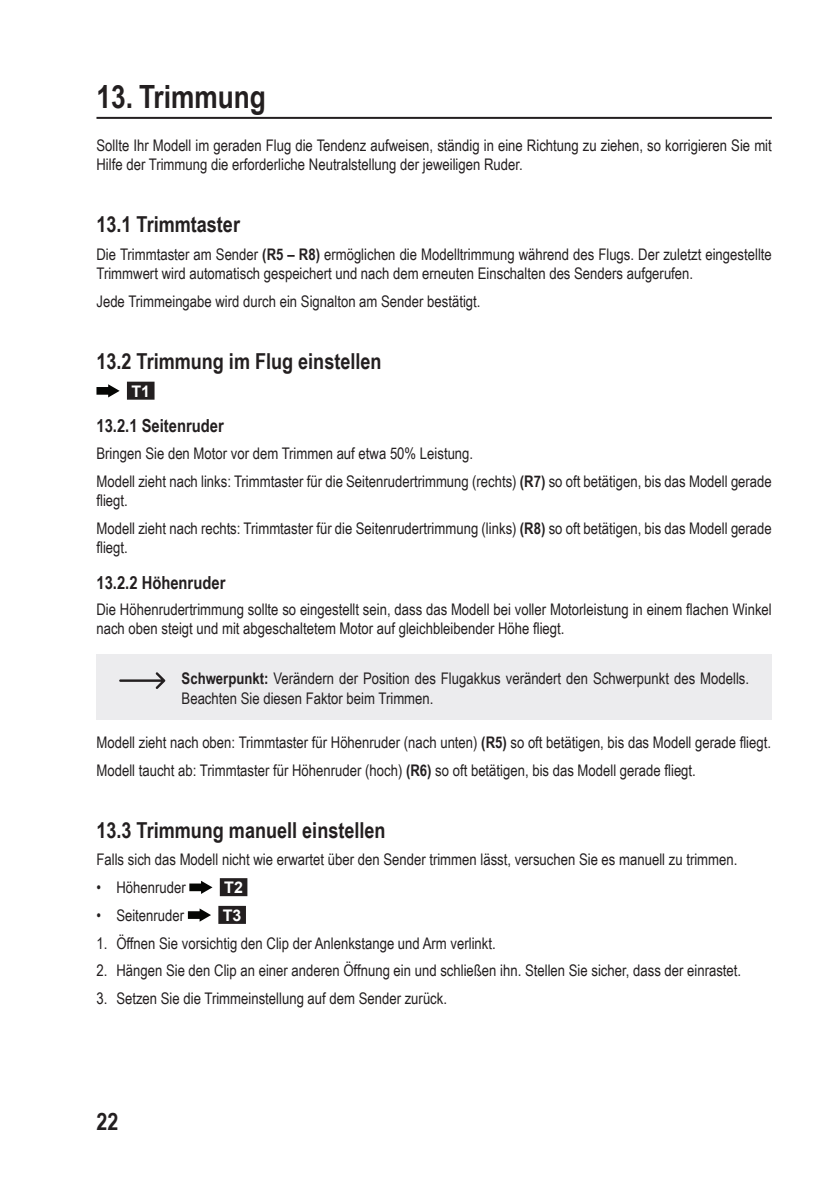
<style>
.page{position:relative;width:840px;height:1191px;background:#fff}
.page>*{position:absolute;margin:0;border:0;box-sizing:border-box;transform-origin:0 0}
.t1{font:700 32px "Arial Narrow";color:#231f20}
.t2{font:700 24px "Arial Narrow";color:#231f20}
.t3{font:700 22px "Arial Narrow";color:#231f20}
.t4{font:700 18px "Arial Narrow";color:#231f20}
.M-body{font:16px/19.2px "Arial Narrow";color:#231f20}
.M-body--Symbols{font:16px/19.2px "Arial Narrow";color:#231f20}
.M-body-2{font:700 16px "Arial";color:#fff}
.s1{font-weight:700}
</style>
<div class="page">
<hr style="left:96px;top:117px;width:675px;height:2px;background:#231f20">
<div style="left:127px;top:382px;width:27px;height:18px;background:#231f20"></div>
<div style="left:220px;top:878px;width:27px;height:18px;background:#231f20"></div>
<div style="left:218px;top:906px;width:28px;height:18px;background:#231f20"></div>
<svg style="left:96px;top:384px;width:24px;height:13px"></svg>
<div style="left:96px;top:654px;width:675px;height:66px;background:#ececee"></div>
<svg style="left:119px;top:672px;width:46px;height:17px"></svg>
<svg style="left:189px;top:880px;width:23px;height:14px"></svg>
<svg style="left:188px;top:908px;width:23px;height:13px"></svg>
<p class="t1" style="left:96px;top:73px;width:171px">13. Trimmung</p>
<p class="M-body" style="left:96px;top:135px;width:676px">Sollte Ihr Modell im geraden Flug die Tendenz aufweisen, ständig in eine Richtung zu ziehen, so korrigieren Sie mit<br>Hilfe der Trimmung die erforderliche Neutralstellung der jeweiligen Ruder.</p>
<p class="t3" style="left:96px;top:208px;width:145px">13.1 Trimmtaster</p>
<p class="M-body" style="left:96px;top:244px;width:676px">Die Trimmtaster am Sender <span class="s1">(R5 – R8)</span> ermöglichen die Modelltrimmung während des Flugs. Der zuletzt eingestellte<br>Trimmwert wird automatisch gespeichert und nach dem erneuten Einschalten des Senders aufgerufen.</p>
<p class="M-body" style="left:96px;top:291px;width:385px">Jede Trimmeingabe wird durch ein Signalton am Sender bestätigt.</p>
<p class="t3" style="left:96px;top:344px;width:286px">13.2 Trimmung im Flug einstellen</p>
<p class="M-body-2" style="left:131px;top:380px;width:20px">T1</p>
<p class="t4" style="left:96px;top:412px;width:129px">13.2.1 Seitenruder</p>
<p class="M-body" style="left:96px;top:443px;width:378px">Bringen Sie den Motor vor dem Trimmen auf etwa 50% Leistung.</p>
<p class="M-body" style="left:96px;top:471px;width:676px">Modell zieht nach links: Trimmtaster für die Seitenrudertrimmung (rechts) <span class="s1">(R7)</span> so oft betätigen, bis das Modell gerade fliegt.</p>
<p class="M-body" style="left:96px;top:518px;width:676px">Modell zieht nach rechts: Trimmtaster für die Seitenrudertrimmung (links) <span class="s1">(R8)</span> so oft betätigen, bis das Modell gerade fliegt.</p>
<p class="t4" style="left:96px;top:568px;width:130px">13.2.2 Höhenruder</p>
<p class="M-body" style="left:96px;top:599px;width:676px">Die Höhenrudertrimmung sollte so eingestellt sein, dass das Modell bei voller Motorleistung in einem flachen Winkel nach oben steigt und mit abgeschaltetem Motor auf gleichbleibender Höhe fliegt.</p>
<p class="M-body--Symbols" style="left:181px;top:668px;width:568px"><span class="s1">Schwerpunkt:</span> Verändern der Position des Flugakkus verändert den Schwerpunkt des Modells.<br>Beachten Sie diesen Faktor beim Trimmen.</p>
<p class="M-body" style="left:96px;top:732px;width:675px">Modell zieht nach oben: Trimmtaster für Höhenruder (nach unten) <span class="s1">(R5)</span> so oft betätigen, bis das Modell gerade fliegt.</p>
<p class="M-body" style="left:96px;top:759px;width:600px">Modell taucht ab: Trimmtaster für Höhenruder (hoch) <span class="s1">(R6)</span> so oft betätigen, bis das Modell gerade fliegt.</p>
<p class="t3" style="left:96px;top:813px;width:290px">13.3 Trimmung manuell einstellen</p>
<p class="M-body" style="left:96px;top:849px;width:642px">Falls sich das Modell nicht wie erwartet über den Sender trimmen lässt, versuchen Sie es manuell zu trimmen.</p>
<p class="M-body" style="left:96px;top:877px;width:91px">• Höhenruder</p>
<p class="M-body-2" style="left:224px;top:876px;width:20px">T2</p>
<p class="M-body" style="left:96px;top:905px;width:89px">• Seitenruder</p>
<p class="M-body-2" style="left:223px;top:904px;width:20px">T3</p>
<p class="M-body" style="left:96px;top:932px;width:400px">1. Öffnen Sie vorsichtig den Clip der Anlenkstange und Arm verlinkt.</p>
<p class="M-body" style="left:96px;top:960px;width:646px">2. Hängen Sie den Clip an einer anderen Öffnung ein und schließen ihn. Stellen Sie sicher, dass der einrastet.</p>
<p class="M-body" style="left:96px;top:988px;width:352px">3. Setzen Sie die Trimmeinstellung auf dem Sender zurück.</p>
<h2 class="t2" style="left:96px;top:1103px;width:23px">22</h2>
</div>
